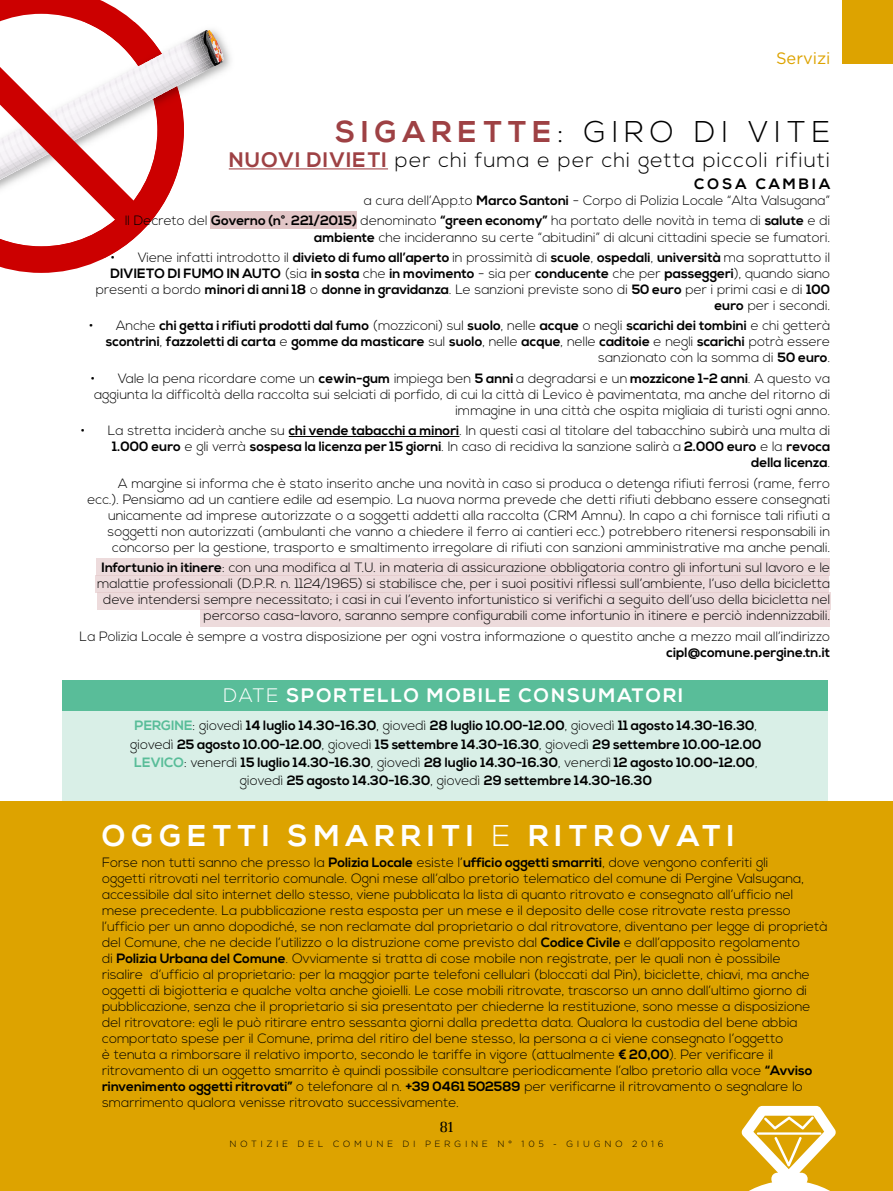
<style>
.page{position:relative;width:893px;height:1191px;background:#fff}
.page>*{position:absolute;margin:0;border:0;box-sizing:border-box;transform-origin:0 0}
.t1{font:700 30px "Nexa";letter-spacing:.2em;color:#fff}
.t2{font:300 30px "Nexa";letter-spacing:.2em;color:#000}
.t3{font:300 21px "Nexa";letter-spacing:.05em;color:#000}
.t4{font:700 19.5px "Nexa";letter-spacing:.1em;color:#fff}
.t5{font:16.5px "Gotham";color:#dda300}
.t6{font:700 15px "Nexa";letter-spacing:.2em;color:#000}
.t7{font:15px "Renault MN";color:#000}
.t8{font:300 13.5px/16px "Nexa";color:#000;text-align:right}
.t9{font:700 13.5px/18.1px "Nexa";color:#000;text-align:center}
.t10{font:300 9px "Gotham";letter-spacing:.405em;color:#000}
.s1{font-weight:700;color:#9e4144}
.s2{font-weight:700}
.s3{font-weight:300}
.s4{color:#59bd99}
</style>
<div class="page">
<svg style="left:0;top:0;width:130px;height:273px;fill:#c00"></svg>
<img style="left:0;top:235px;width:138px;height:23px">
<svg style="left:0;top:18px;width:225px;height:217px"></svg>
<div style="left:210px;top:212px;width:147px;height:17px;background:#e2c6c7"></div>
<div style="left:96px;top:559px;width:734px;height:17px;background:#eddbdc"></div>
<div style="left:95px;top:576px;width:734px;height:17px;background:#eddbdc"></div>
<div style="left:97px;top:593px;width:734px;height:17px;background:#eddbdc"></div>
<div style="left:201px;top:610px;width:629px;height:17px;background:#eddbdc"></div>
<div style="left:63px;top:710px;width:765px;height:91px;background:#d9efe7"></div>
<div style="left:63px;top:680px;width:765px;height:30px;background:#59bd99"></div>
<div style="left:0;top:801px;width:893px;height:390px;background:#dda300"></div>
<svg style="left:741px;top:1106px;width:95px;height:85px"></svg>
<hr style="left:229px;top:168px;width:159px;height:1px;background:#9e4144">
<hr style="left:289px;top:436px;width:170px;height:1px;background:#000">
<div style="left:842px;top:0;width:51px;height:64px;background:#dda300"></div>
<p class="t5" style="left:776px;top:47px;width:56px">Servizi</p>
<h1 class="t2" style="left:335px;top:114px;width:496px"><span class="s1">SIGARETTE</span>: GIRO DI VITE</h1>
<h2 class="t3" style="left:229px;top:147px;width:603px"><span class="s1">NUOVI DIVIETI</span> per chi fuma e per chi getta piccoli rifiuti</h2>
<p class="t6" style="left:694px;top:175px;width:138px">COSA CAMBIA</p>
<p class="t8" style="left:125px;top:191px;width:707px;line-height:20.2px">a cura dell’App.to <span class="s2">Marco Santoni</span> - Corpo di Polizia Locale “Alta Valsugana”<br>ll Decreto del <span class="s2">Governo (n°. 221/2015)</span> denominato <span class="s2">“green economy”</span> ha portato delle novità in tema di <span class="s2">salute</span> e di</p>
<p class="t8" style="left:314px;top:229px;width:517px"><span class="s2">ambiente</span> che incideranno su certe “abitudini” di alcuni cittadini specie se fumatori.</p>
<p class="t8" style="left:96px;top:250px;width:736px">• Viene infatti introdotto il <span class="s2">divieto di fumo all’aperto</span> in prossimità di <span class="s2">scuole</span>, <span class="s2">ospedali</span>, <span class="s2">università</span> ma soprattutto il <span class="s2">DIVIETO DI FUMO IN AUTO</span> (sia <span class="s2">in sosta</span> che <span class="s2">in movimento</span> - sia per <span class="s2">conducente</span> che per <span class="s2">passeggeri</span>), quando siano presenti a bordo <span class="s2">minori di anni 18</span> o <span class="s2">donne in gravidanza</span>. Le sanzioni previste sono di <span class="s2">50 euro</span> per i primi casi e di <span class="s2">100 euro</span> per i secondi.</p>
<p class="t9" style="left:89px;top:318px;width:742px;line-height:16px;text-align:right"><span class="s3">• Anche</span> chi getta i rifiuti prodotti dal fumo <span class="s3">(mozziconi) sul</span> suolo<span class="s3">, nelle</span> acque <span class="s3">o negli</span> scarichi dei tombini <span class="s3">e chi getterà </span>scontrini<span class="s3">,</span> fazzoletti di carta <span class="s3">e</span> gomme da masticare <span class="s3">sul</span> suolo<span class="s3">, nelle</span> acque<span class="s3">, nelle</span> caditoie <span class="s3">e negli</span> scarichi <span class="s3">potrà essere sanzionato con la somma di</span> 50 euro<span class="s3">.</span></p>
<p class="t8" style="left:91px;top:371px;width:741px">• Vale la pena ricordare come un <span class="s2">cewin-gum</span> impiega ben <span class="s2">5 anni</span> a degradarsi e un <span class="s2">mozzicone 1-2 anni</span>. A questo va aggiunta la difficoltà della raccolta sui selciati di porfido, di cui la città di Levico è pavimentata, ma anche del ritorno di immagine in una città che ospita migliaia di turisti ogni anno.</p>
<p class="t8" style="left:81px;top:423px;width:751px">• La stretta inciderà anche su <span class="s2">chi vende tabacchi a minori</span>. In questi casi al titolare del tabacchino subirà una multa di<br><span class="s2">1.000 euro</span> e gli verrà <span class="s2">sospesa la licenza per 15 giorni</span>. In caso di recidiva la sanzione salirà a <span class="s2">2.000 euro</span> e la <span class="s2">revoca della licenza</span>.</p>
<p class="t8" style="left:88px;top:475px;width:744px">A margine si informa che è stato inserito anche una novità in caso si produca o detenga rifiuti ferrosi (rame, ferro ecc.). Pensiamo ad un cantiere edile ad esempio. La nuova norma prevede che detti rifiuti debbano essere consegnati unicamente ad imprese autorizzate o a soggetti addetti alla raccolta (CRM Amnu). In capo a chi fornisce tali rifiuti a soggetti non autorizzati (ambulanti che vanno a chiedere il ferro ai cantieri ecc.) potrebbero ritenersi responsabili in concorso per la gestione, trasporto e smaltimento irregolare di rifiuti con sanzioni amministrative ma anche penali.</p>
<p class="t8" style="left:97px;top:560px;width:734px"><span class="s2">Infortunio in itinere</span>: con una modifica al T.U. in materia di assicurazione obbligatoria contro gli infortuni sul lavoro e le malattie professionali (D.P.R. n. 1124/1965) si stabilisce che, per i suoi positivi riflessi sull’ambiente, l’uso della bicicletta deve intendersi sempre necessitato; i casi in cui l’evento infortunistico si verifichi a seguito dell’uso della bicicletta nel percorso casa-lavoro, saranno sempre configurabili come infortunio in itinere e perciò indennizzabili.</p>
<p class="t8" style="left:80px;top:628px;width:752px">La Polizia Locale è sempre a vostra disposizione per ogni vostra informazione o questito anche a mezzo mail all’indirizzo</p>
<p class="t9" style="left:667px;top:643px;width:165px">cipl@comune.pergine.tn.it</p>
<h3 class="t4" style="left:224px;top:684px;width:461px"><span class="s3">DATE</span> SPORTELLO MOBILE CONSUMATORI</h3>
<p class="t9" style="left:130px;top:717px;width:633px"><span class="s4">PERGINE</span><span class="s3">: giovedì</span> 14 luglio 14.30-16.30<span class="s3">, giovedì</span> 28 luglio 10.00-12.00<span class="s3">, giovedì</span> 11 agosto 14.30-16.30<span class="s3">, giovedì</span> 25 agosto 10.00-12.00<span class="s3">, giovedì</span> 15 settembre 14.30-16.30<span class="s3">, giovedì</span> 29 settembre 10.00-12.00<br><span class="s4">LEVICO</span><span class="s3">: venerdì</span> 15 luglio 14.30-16.30<span class="s3">, giovedì</span> 28 luglio 14.30-16.30<span class="s3">, venerdì</span> 12 agosto 10.00-12.00<span class="s3">, giovedì</span> 25 agosto 14.30-16.30<span class="s3">, giovedì</span> 29 settembre 14.30-16.30</p>
<h1 class="t1" style="left:102px;top:818px;width:634px">OGGETTI SMARRITI <span class="s3">E</span> RITROVATI</h1>
<p class="t8" style="left:102px;top:854px;width:727px;text-align:left">Forse non tutti sanno che presso la <span class="s2">Polizia Locale</span> esiste l’<span class="s2">ufficio oggetti smarriti</span>, dove vengono conferiti gli<br>oggetti ritrovati nel territorio comunale. Ogni mese all’albo pretorio telematico del comune di Pergine Valsugana, accessibile dal sito internet dello stesso, viene pubblicata la lista di quanto ritrovato e consegnato all’ufficio nel mese precedente. La pubblicazione resta esposta per un mese e il deposito delle cose ritrovate resta presso l’ufficio per un anno dopodiché, se non reclamate dal proprietario o dal ritrovatore, diventano per legge di proprietà del Comune, che ne decide l’utilizzo o la distruzione come previsto dal <span class="s2">Codice Civile</span> e dall’apposito regolamento<br>di <span class="s2">Polizia Urbana del Comune</span>. Ovviamente si tratta di cose mobile non registrate, per le quali non è possibile<br>risalire d’ufficio al proprietario: per la maggior parte telefoni cellulari (bloccati dal Pin), biciclette, chiavi, ma anche oggetti di bigiotteria e qualche volta anche gioielli. Le cose mobili ritrovate, trascorso un anno dall’ultimo giorno di pubblicazione, senza che il proprietario si sia presentato per chiederne la restituzione, sono messe a disposizione del ritrovatore: egli le può ritirare entro sessanta giorni dalla predetta data. Qualora la custodia del bene abbia comportato spese per il Comune, prima del ritiro del bene stesso, la persona a ci viene consegnato l’oggetto<br>è tenuta a rimborsare il relativo importo, secondo le tariffe in vigore (attualmente <span class="s2">€ 20,00</span>). Per verificare il ritrovamento di un oggetto smarrito è quindi possibile consultare periodicamente l’albo pretorio alla voce <span class="s2">“Avviso rinvenimento oggetti ritrovati”</span> o telefonare al n. <span class="s2">+39 0461 502589</span> per verificarne il ritrovamento o segnalare lo smarrimento qualora venisse ritrovato successivamente.</p>
<p class="t7" style="left:439px;top:1118px;width:16px">81</p>
<p class="t10" style="left:229px;top:1138px;width:436px">NOTIZIE DEL COMUNE DI PERGINE N° 105 - GIUGNO 2016</p>
</div>
